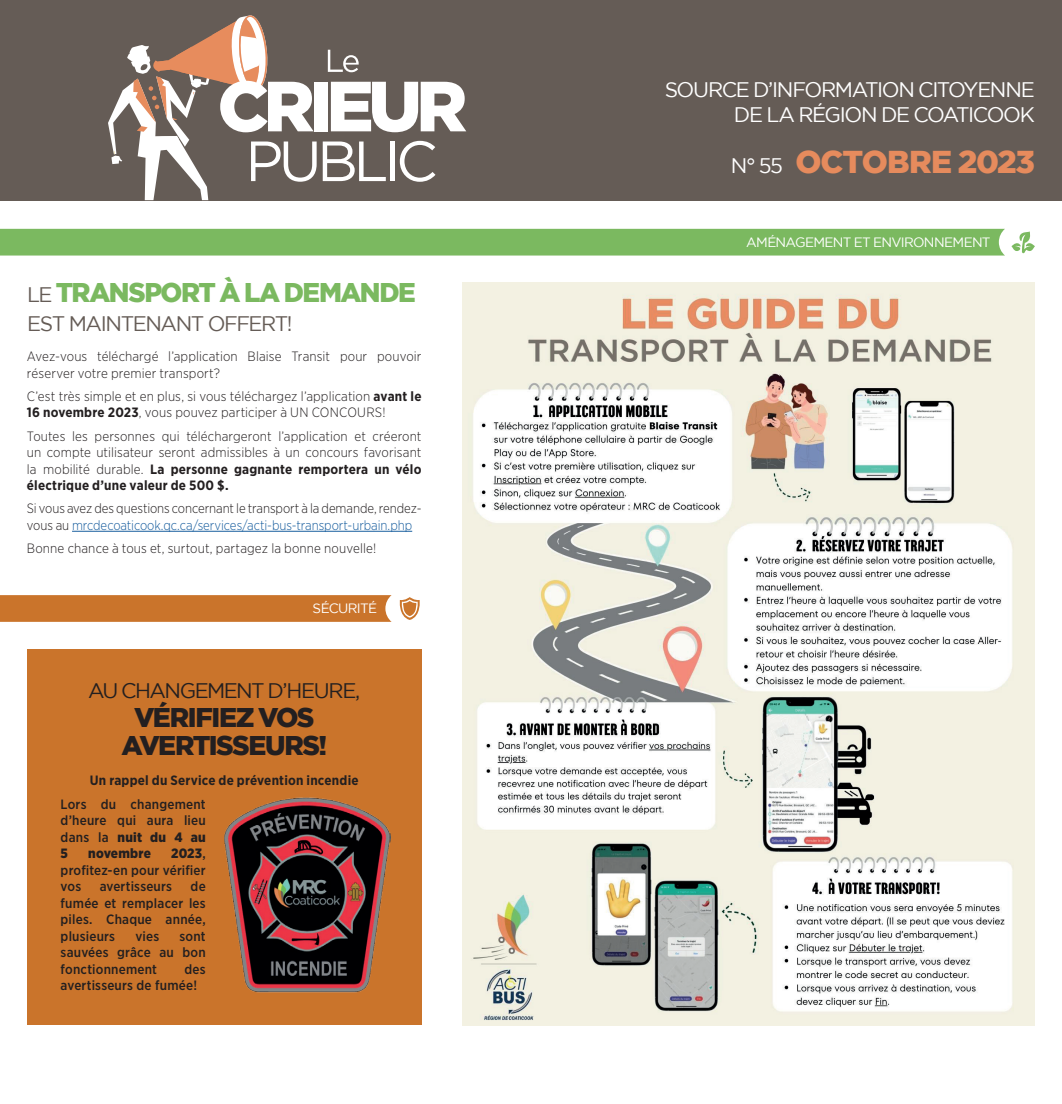
<style>
.page{position:relative;width:1062px;height:1104px;background:#fff}
.page>*{position:absolute;margin:0;border:0;box-sizing:border-box;transform-origin:0 0}
.t1{font:900 31.5px "Gotham";letter-spacing:-.035em;color:#e68b5d}
.t2{font:900 27px/28.5px "Gotham";letter-spacing:-.05em;color:#231f20;text-align:center}
.t3{font:900 27px "Gotham";letter-spacing:-.055em;color:#7bb960}
.t4{font:21px/25.2px "Gotham";letter-spacing:-.06em;color:#fff;text-align:right}
.t5{font:21px "Gotham";letter-spacing:-.07em;color:#655c56}
.t6{font:21px "Gotham";letter-spacing:-.075em;color:#231f20}
.t7{font:300 13.5px/16.5px "Gotham Narrow";letter-spacing:.005em;color:#231f20}
.t8{font:500 13.5px/16.5px "Gotham Narrow";letter-spacing:.015em;color:#231f20;text-align:justify}
.t9{font:700 13.5px "Gotham Narrow";letter-spacing:.015em;color:#231f20}
.t10{font:13.5px "Gotham";letter-spacing:-.05em;color:#fff}
.t11{font:900 13.5px "Gotham Narrow";letter-spacing:.015em;color:#231f20}
.s1{font-weight:400;font-size:21px;color:#655c56}
.s2{font-weight:700}
.s3{color:#175d9e}
.s4{font-weight:900}
.s5{font-weight:400;font-size:21px;color:#fff}
</style>
<div class="page">
<div style="left:0;top:0;width:1062px;height:200px;background:#655c56"></div>
<div style="left:314px;top:82px;width:13px;height:49px;background:#fff"></div>
<svg style="left:331px;top:82px;width:135px;height:50px"></svg>
<svg style="left:108px;top:15px;width:209px;height:185px"></svg>
<svg style="left:323px;top:141px;width:63px;height:40px"></svg>
<hr style="left:390px;top:141px;width:4px;height:40px;background:#fff">
<svg style="left:400px;top:141px;width:35px;height:41px"></svg>
<svg style="left:328px;top:50px;width:31px;height:22px"></svg>
<div style="left:0;top:229px;width:1005px;height:26px;background:#7bb960"></div>
<svg style="left:1011px;top:231px;width:24px;height:22px"></svg>
<img style="left:462px;top:283px;width:573px;height:741px">
<hr style="left:72px;top:531px;width:340px;height:1px;background:#175d9e">
<div style="left:0;top:595px;width:392px;height:26px;background:#ca742b"></div>
<svg style="left:399px;top:597px;width:21px;height:22px"></svg>
<div style="left:27px;top:649px;width:395px;height:375px;background:#ca742b"></div>
<img style="left:224px;top:797px;width:166px;height:195px">
<h2 class="t3" style="left:27px;top:277px;width:390px"><span class="s1">LE</span> TRANSPORT À LA DEMANDE</h2>
<h3 class="t5" style="left:27px;top:312px;width:267px">EST MAINTENANT OFFERT!</h3>
<p class="t7" style="left:27px;top:347px;width:396px">Avez-vous téléchargé l’application Blaise Transit pour pouvoir réserver votre premier transport?</p>
<p class="t7" style="left:27px;top:387px;width:396px">C’est très simple et en plus, si vous téléchargez l’application <span class="s2">avant le<br>16 novembre 2023</span>, vous pouvez participer à UN CONCOURS!</p>
<p class="t7" style="left:27px;top:427px;width:396px;text-align:justify">Toutes les personnes qui téléchargeront l’application et créeront un compte utilisateur seront admissibles à un concours favorisant la mobilité durable. <span class="s2">La personne gagnante remportera un vélo électrique d’une valeur de 500 $.</span></p>
<p class="t7" style="left:27px;top:500px;width:396px">Si vous avez des questions concernant le transport à la demande, rendez&shy;vous au <span class="s3">mrcdecoaticook.qc.ca/services/acti-bus-transport-urbain.php</span></p>
<p class="t7" style="left:27px;top:539px;width:351px">Bonne chance à tous et, surtout, partagez la bonne nouvelle!</p>
<p class="t10" style="left:313px;top:601px;width:66px">SÉCURITÉ</p>
<h3 class="t6" style="left:88px;top:679px;width:273px">AU CHANGEMENT D’HEURE,</h3>
<h2 class="t2" style="left:121px;top:702px;width:207px">VÉRIFIEZ VOS<br>AVERTISSEURS!</h2>
<p class="t9" style="left:90px;top:771px;width:270px">Un rappel du Service de prévention incendie</p>
<p class="t8" style="left:61px;top:795px;width:147px">Lors du changement d’heure qui aura lieu dans la <span class="s4">nuit du 4 au 5</span></p>
<p class="t11" style="left:88px;top:844px;width:64px">novembre</p>
<p class="t8" style="left:61px;top:844px;width:147px;text-indent:111px"><span class="s4">2023</span>, profitez-en pour vérifier vos</p>
<p class="t8" style="left:61px;top:877px;width:147px;text-indent:130px">de fumée et remplacer les piles. Chaque année, plusieurs</p>
<p class="t8" style="left:100px;top:877px;width:74px">avertisseurs</p>
<p class="t8" style="left:136px;top:927px;width:25px">vies</p>
<p class="t8" style="left:61px;top:927px;width:147px;text-indent:119px">sont sauvées grâce au bon fonctionnement</p>
<p class="t8" style="left:61px;top:960px;width:147px;text-indent:124px">des avertisseurs de fumée!</p>
<h3 class="t4" style="left:665px;top:77px;width:372px">SOURCE D’INFORMATION CITOYENNE<br>DE LA RÉGION DE COATICOOK</h3>
<h1 class="t1" style="left:731px;top:144px;width:306px"><span class="s5">N° 55</span> OCTOBRE 2023</h1>
<p class="t10" style="left:746px;top:235px;width:246px">AMÉNAGEMENT ET ENVIRONNEMENT</p>
</div>
